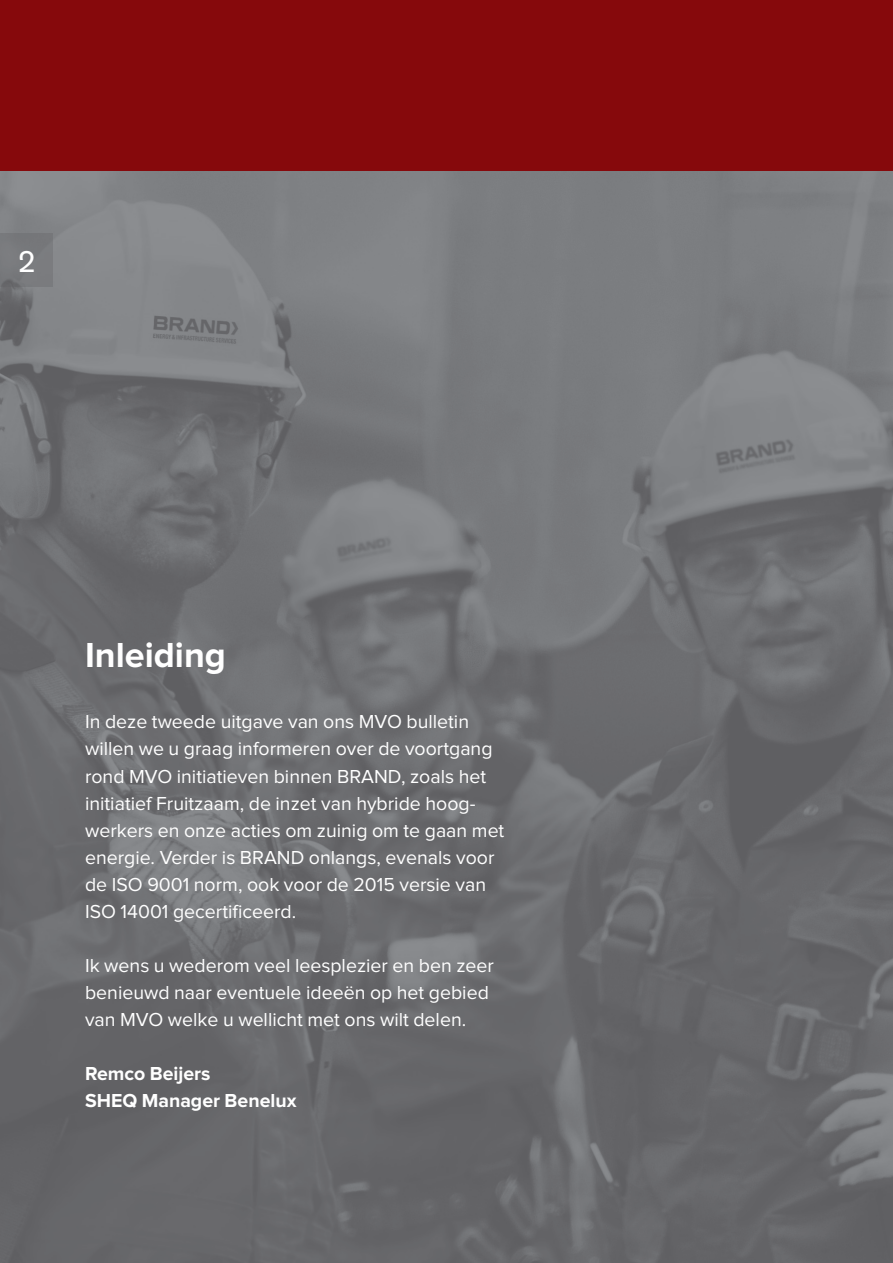
<style>
.page{position:relative;width:893px;height:1263px;background:#fff}
.page>*{position:absolute;margin:0;border:0;box-sizing:border-box;transform-origin:0 0}
.t1{font:700 36px "Proxima Nova";color:#fff}
.t2{font:31.5px "Berthold Akzidenz Grotesk BE";color:#fff}
.Normaal{font:19.5px/27px "Proxima Nova";color:#fff}
.Normaal-2{font:700 19.5px "Proxima Nova";color:#fff}
</style>
<div class="page">
<img style="left:0;top:170px;width:893px;height:1093px">
<div style="left:0;top:0;width:893px;height:170px;background:#86090c"></div>
<div style="left:0;top:234px;width:53px;height:53px;background:#787a7d"></div>
<p class="t2" style="left:17px;top:242px;width:20px">2</p>
<p class="t1" style="left:85px;top:638px;width:142px">Inleiding</p>
<p class="Normaal" style="left:85px;top:709px;width:421px">In deze tweede uitgave van ons MVO bulletin willen we u graag informeren over de voortgang rond MVO initiatieven binnen BRAND, zoals het initiatief Fruitzaam, de inzet van hybride hoog&shy;werkers en onze acties om zuinig om te gaan met energie. Verder is BRAND onlangs, evenals voor de ISO 9001 norm, ook voor de 2015 versie van ISO 14001 gecertificeerd.</p>
<p class="Normaal" style="left:85px;top:952px;width:410px">Ik wens u wederom veel leesplezier en ben zeer benieuwd naar eventuele ideeën op het gebied van MVO welke u wellicht met ons wilt delen.</p>
<p class="Normaal-2" style="left:85px;top:1064px;width:127px">Remco Beijers</p>
<p class="Normaal-2" style="left:85px;top:1091px;width:213px">SHEQ Manager Benelux</p>
</div>
